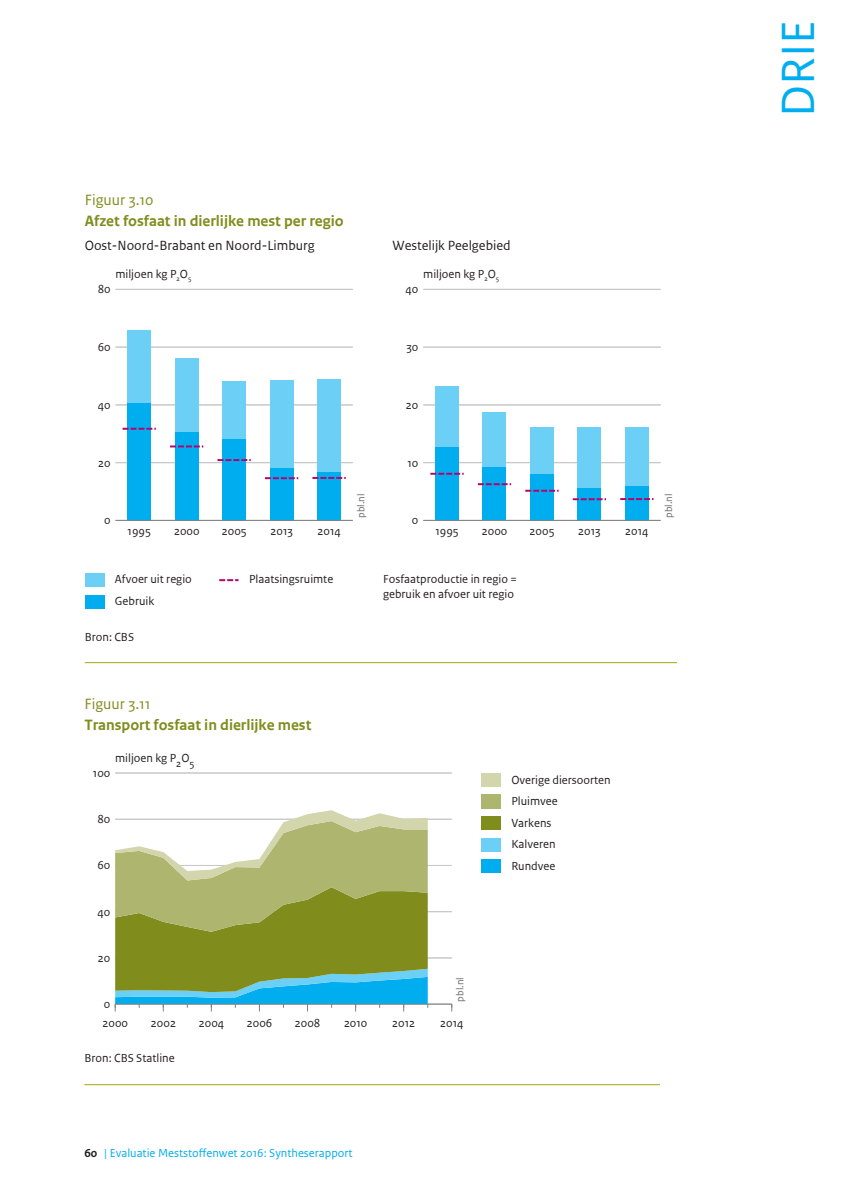
<style>
.page{position:relative;width:844px;height:1191px;background:#fff}
.page>*{position:absolute;margin:0;border:0;box-sizing:border-box;transform-origin:0 0}
.t1{font:49px "Rijksoverheid Sans Text";color:#00aeef}
.t2{font:700 15.75px "Rijksoverheid Sans Text TT";color:#808d1d}
.Label_F{font:15.75px "Rijksoverheid Sans Text";color:#808d1d}
.t3{font:14px "Rijksoverheid Sans Text TT";color:#231f20}
.t4{font:12.25px/21.5px "Rijksoverheid Sans Text TT";color:#231f20}
.t5{font:12.25px "Rijksoverheid Sans Text";color:#00aeef}
.t6{font:10.5px "Rijksoverheid Sans Text TT";color:#6c6d70}
.s1{font-weight:700;color:#231f20}
</style>
<div class="page">
<hr style="left:115px;top:462px;width:238px;height:1px;background:#c7c8ca">
<hr style="left:115px;top:404px;width:238px;height:1px;background:#c7c8ca">
<hr style="left:115px;top:347px;width:238px;height:1px;background:#c7c8ca">
<hr style="left:115px;top:289px;width:238px;height:1px;background:#c7c8ca">
<div style="left:127px;top:403px;width:24px;height:117px;background:#00aeef"></div>
<div style="left:175px;top:431px;width:23px;height:89px;background:#00aeef"></div>
<div style="left:222px;top:439px;width:24px;height:81px;background:#00aeef"></div>
<div style="left:270px;top:468px;width:23px;height:52px;background:#00aeef"></div>
<div style="left:317px;top:472px;width:24px;height:48px;background:#00aeef"></div>
<div style="left:127px;top:331px;width:24px;height:72px;background:#6bcff6"></div>
<div style="left:175px;top:358px;width:23px;height:73px;background:#6bcff6"></div>
<div style="left:222px;top:381px;width:24px;height:58px;background:#6bcff6"></div>
<div style="left:270px;top:380px;width:23px;height:88px;background:#6bcff6"></div>
<div style="left:317px;top:379px;width:24px;height:93px;background:#6bcff6"></div>
<hr style="left:115px;top:520px;width:238px;height:1px;background:#808285">
<div style="left:85px;top:573px;width:19px;height:14px;background:#6bcff6"></div>
<div style="left:85px;top:594px;width:19px;height:14px;background:#00aeef"></div>
<svg style="left:219px;top:579px;width:19px;height:2px"></svg>
<svg style="left:122px;top:428px;width:34px;height:2px"></svg>
<svg style="left:170px;top:445px;width:33px;height:2px"></svg>
<svg style="left:217px;top:459px;width:34px;height:2px"></svg>
<svg style="left:265px;top:477px;width:33px;height:2px"></svg>
<svg style="left:312px;top:477px;width:33px;height:2px"></svg>
<hr style="left:423px;top:462px;width:237px;height:1px;background:#c7c8ca">
<hr style="left:423px;top:404px;width:237px;height:1px;background:#c7c8ca">
<hr style="left:423px;top:347px;width:237px;height:1px;background:#c7c8ca">
<hr style="left:423px;top:289px;width:237px;height:1px;background:#c7c8ca">
<div style="left:435px;top:447px;width:24px;height:73px;background:#00aeef"></div>
<div style="left:482px;top:466px;width:24px;height:54px;background:#00aeef"></div>
<div style="left:530px;top:474px;width:23px;height:46px;background:#00aeef"></div>
<div style="left:577px;top:488px;width:24px;height:32px;background:#00aeef"></div>
<div style="left:625px;top:486px;width:23px;height:34px;background:#00aeef"></div>
<div style="left:435px;top:387px;width:24px;height:60px;background:#6bcff6"></div>
<div style="left:482px;top:412px;width:24px;height:54px;background:#6bcff6"></div>
<div style="left:530px;top:427px;width:23px;height:47px;background:#6bcff6"></div>
<div style="left:577px;top:427px;width:24px;height:61px;background:#6bcff6"></div>
<div style="left:625px;top:427px;width:23px;height:59px;background:#6bcff6"></div>
<hr style="left:423px;top:520px;width:237px;height:1px;background:#808285">
<svg style="left:430px;top:473px;width:33px;height:2px"></svg>
<svg style="left:477px;top:483px;width:34px;height:2px"></svg>
<svg style="left:525px;top:490px;width:33px;height:2px"></svg>
<svg style="left:572px;top:498px;width:34px;height:2px"></svg>
<svg style="left:620px;top:498px;width:33px;height:2px"></svg>
<hr style="left:85px;top:662px;width:591px;height:1px;background:#a8a513">
<hr style="left:115px;top:957px;width:336px;height:1px;background:#c7c8ca">
<hr style="left:115px;top:911px;width:336px;height:1px;background:#c7c8ca">
<hr style="left:115px;top:865px;width:336px;height:1px;background:#c7c8ca">
<hr style="left:115px;top:819px;width:336px;height:1px;background:#c7c8ca">
<hr style="left:115px;top:772px;width:336px;height:1px;background:#c7c8ca">
<hr style="left:115px;top:1003px;width:336px;height:1px;background:#808285">
<svg style="left:115px;top:810px;width:313px;height:201px"></svg>
<div style="left:481px;top:773px;width:19px;height:14px;background:#d3d5ac"></div>
<div style="left:481px;top:795px;width:19px;height:14px;background:#adb56f"></div>
<div style="left:481px;top:816px;width:19px;height:14px;background:#808d1d"></div>
<div style="left:481px;top:838px;width:19px;height:13px;background:#6bcff6"></div>
<div style="left:481px;top:859px;width:19px;height:14px;background:#00aeef"></div>
<hr style="left:84px;top:1084px;width:575px;height:1px;background:#a8a513">
<p class="Label_F" style="left:85px;top:190px;width:70px">Figuur 3.10</p>
<p class="t2" style="left:85px;top:212px;width:260px">Afzet fosfaat in dierlijke mest per regio</p>
<p class="t3" style="left:85px;top:238px;width:231px">Oost-Noord-Brabant en Noord-Limburg</p>
<p class="t3" style="left:392px;top:238px;width:120px">Westelijk Peelgebied</p>
<p class="t4" style="left:115px;top:264px;width:77px">miljoen kg P<sub>2</sub>O<sub>5</sub></p>
<p class="t4" style="left:423px;top:264px;width:77px">miljoen kg P<sub>2</sub>O<sub>5</sub></p>
<p class="t4" style="left:98px;top:279px;width:15px">80</p>
<p class="t4" style="left:405px;top:279px;width:14px">40</p>
<p class="t4" style="left:98px;top:336px;width:15px">60</p>
<p class="t4" style="left:406px;top:336px;width:13px">30</p>
<p class="t4" style="left:98px;top:394px;width:14px">40</p>
<p class="t4" style="left:406px;top:394px;width:14px">20</p>
<p class="t4" style="left:98px;top:452px;width:14px">20</p>
<p class="t4" style="left:104px;top:510px;width:8px">0</p>
<p class="t4" style="left:128px;top:520px;width:25px">1995</p>
<p class="t4" style="left:174px;top:520px;width:27px">2000</p>
<p class="t4" style="left:222px;top:520px;width:26px">2005</p>
<p class="t4" style="left:270px;top:520px;width:24px">2013</p>
<p class="t4" style="left:317px;top:520px;width:25px">2014</p>
<p class="t6" style="left:355px;top:518px;width:26px;rotate:-90deg">pbl.nl</p>
<p class="t4" style="left:407px;top:452px;width:12px">10</p>
<p class="t4" style="left:412px;top:510px;width:8px">0</p>
<p class="t4" style="left:435px;top:520px;width:25px">1995</p>
<p class="t4" style="left:481px;top:520px;width:27px">2000</p>
<p class="t4" style="left:529px;top:520px;width:26px">2005</p>
<p class="t4" style="left:578px;top:520px;width:24px">2013</p>
<p class="t4" style="left:625px;top:520px;width:25px">2014</p>
<p class="t4" style="left:115px;top:569px;width:78px">Afvoer uit regio<br>Gebruik</p>
<p class="t4" style="left:249px;top:569px;width:86px">Plaatsingsruimte</p>
<p class="t4" style="left:383px;top:572px;width:135px;line-height:15px">Fosfaatproductie in regio = gebruik en afvoer uit regio</p>
<p class="t4" style="left:85px;top:627px;width:51px">Bron: CBS</p>
<p class="t6" style="left:662px;top:518px;width:26px;rotate:-90deg">pbl.nl</p>
<p class="Label_F" style="left:84px;top:694px;width:68px">Figuur 3.11</p>
<p class="t2" style="left:84px;top:716px;width:228px">Transport fosfaat in dierlijke mest</p>
<p class="t4" style="left:115px;top:747px;width:81px">miljoen kg P<sub>2</sub>O<sub>5</sub></p>
<p class="t4" style="left:93px;top:762px;width:19px">100</p>
<p class="t4" style="left:97px;top:808px;width:15px">80</p>
<p class="t4" style="left:97px;top:854px;width:15px">60</p>
<p class="t4" style="left:97px;top:901px;width:14px">40</p>
<p class="t4" style="left:98px;top:947px;width:14px">20</p>
<p class="t4" style="left:104px;top:993px;width:8px">0</p>
<p class="t6" style="left:454px;top:1001px;width:26px;rotate:-90deg">pbl.nl</p>
<p class="t4" style="left:102px;top:1012px;width:27px">2000</p>
<p class="t4" style="left:151px;top:1012px;width:26px">2002</p>
<p class="t4" style="left:199px;top:1012px;width:27px">2004</p>
<p class="t4" style="left:247px;top:1012px;width:27px">2006</p>
<p class="t4" style="left:295px;top:1012px;width:27px">2008</p>
<p class="t4" style="left:344px;top:1012px;width:25px">2010</p>
<p class="t4" style="left:392px;top:1012px;width:24px">2012</p>
<p class="t4" style="left:440px;top:1012px;width:25px">2014</p>
<p class="t4" style="left:84px;top:1047px;width:92px">Bron: CBS Statline</p>
<p class="t4" style="left:511px;top:769px;width:101px">Overige diersoorten<br>Pluimvee<br>Varkens<br>Kalveren<br>Rundvee</p>
<p class="t5" style="left:84px;top:1146px;width:270px"><span class="s1">60</span> | Evaluatie Meststoffenwet 2016: Syntheserapport</p>
<h1 class="t1" style="left:769px;top:117px;width:91px;rotate:-90deg">drie</h1>
</div>
